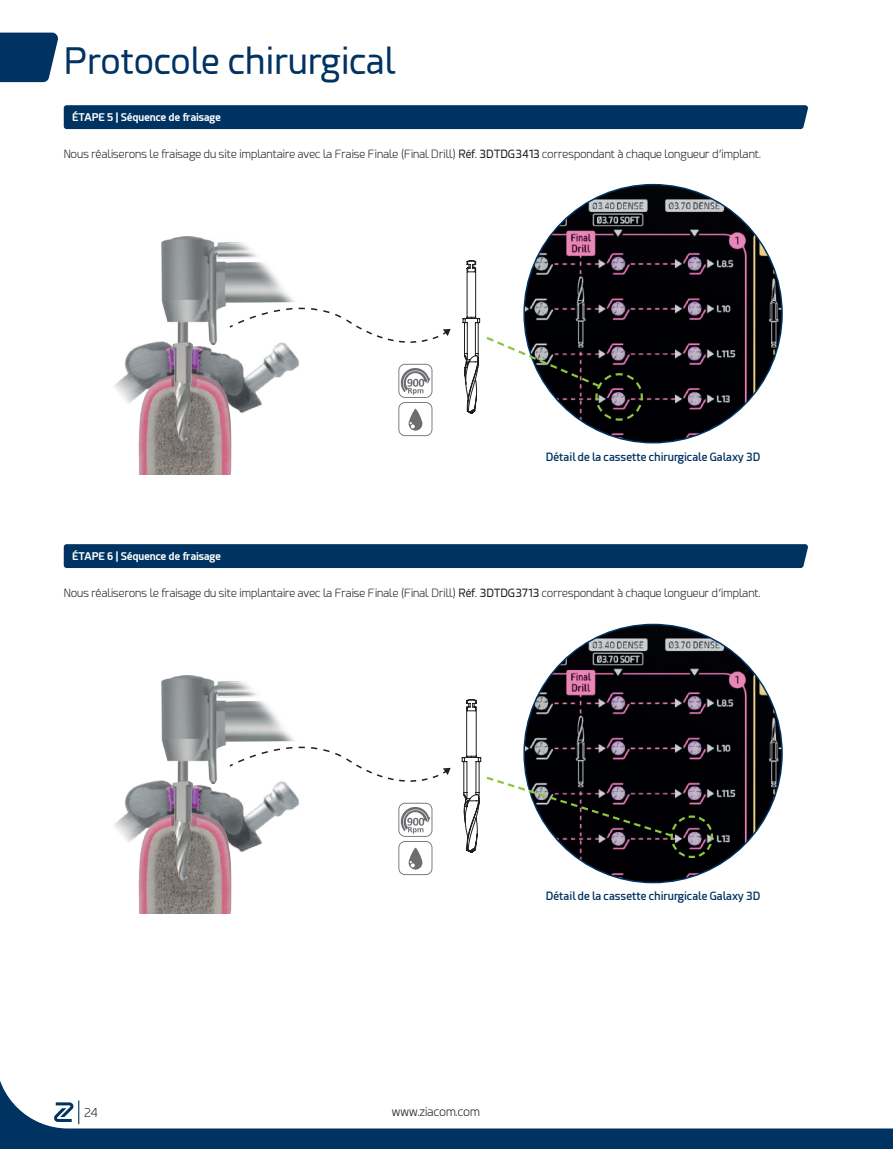
<style>
.page{position:relative;width:893px;height:1149px;background:#fff}
.page>*{position:absolute;margin:0;border:0;box-sizing:border-box;transform-origin:0 0}
.t1{font:36px "Esphimere";color:#003361}
.t2{font:300 12px "Esphimere";color:#231f20}
.t3{font:300 11.25px "Esphimere";color:#231f20}
.t4{font:600 11.25px "Esphimere";color:#003361}
.t5{font:700 10.5px "Esphimere";color:#fff}
.s1{font-weight:400}
</style>
<div class="page">
<img style="left:114px;top:341px;width:185px;height:73px">
<img style="left:114px;top:780px;width:185px;height:73px">
<img style="left:138px;top:370px;width:97px;height:104px">
<img style="left:138px;top:809px;width:97px;height:104px">
<div style="left:64px;top:105px;width:744px;height:24px;background:#003361"></div>
<div style="left:64px;top:544px;width:744px;height:24px;background:#003361"></div>
<img style="left:172px;top:344px;width:29px;height:98px">
<img style="left:172px;top:783px;width:29px;height:98px">
<svg style="left:228px;top:308px;width:223px;height:41px"></svg>
<svg style="left:228px;top:747px;width:223px;height:41px"></svg>
<svg style="left:398px;top:364px;width:34px;height:72px"></svg>
<svg style="left:398px;top:802px;width:34px;height:72px"></svg>
<img style="left:161px;top:236px;width:149px;height:108px">
<img style="left:161px;top:675px;width:149px;height:108px">
<img style="left:524px;top:624px;width:258px;height:258px;border-radius:129px">
<svg style="left:462px;top:699px;width:252px;height:162px"></svg>
<svg style="left:0;top:33px;width:58px;height:49px;background:#14436d"></svg>
<img style="left:524px;top:184px;width:258px;height:258px;border-radius:129px">
<svg style="left:463px;top:260px;width:181px;height:164px"></svg>
<svg style="left:0;top:1080px;width:893px;height:68px"></svg>
<svg style="left:54px;top:1100px;width:25px;height:23px"></svg>
<h1 class="t1" style="left:64px;top:41px;width:333px">Protocole chirurgical</h1>
<p class="t5" style="left:72px;top:111px;width:150px">ÉTAPE 5 | Séquence de fraisage</p>
<p class="t3" style="left:64px;top:148px;width:699px">Nous réaliserons le fraisage du site implantaire avec la Fraise Finale (Final Drill) <span class="s1">Réf. 3DTDG3413</span> correspondant à chaque longueur d’implant.</p>
<p class="t5" style="left:72px;top:549px;width:150px">ÉTAPE 6 | Séquence de fraisage</p>
<p class="t4" style="left:546px;top:450px;width:216px">Détail de la cassette chirurgicale Galaxy 3D</p>
<p class="t3" style="left:64px;top:586px;width:698px">Nous réaliserons le fraisage du site implantaire avec la Fraise Finale (Final Drill) <span class="s1">Réf. 3DTDG3713</span> correspondant à chaque longueur d’implant.</p>
<p class="t4" style="left:546px;top:888px;width:216px">Détail de la cassette chirurgicale Galaxy 3D</p>
<p class="t2" style="left:84px;top:1105px;width:15px">24</p>
<p class="t2" style="left:392px;top:1104px;width:90px">www.ziacom.com</p>
</div>
